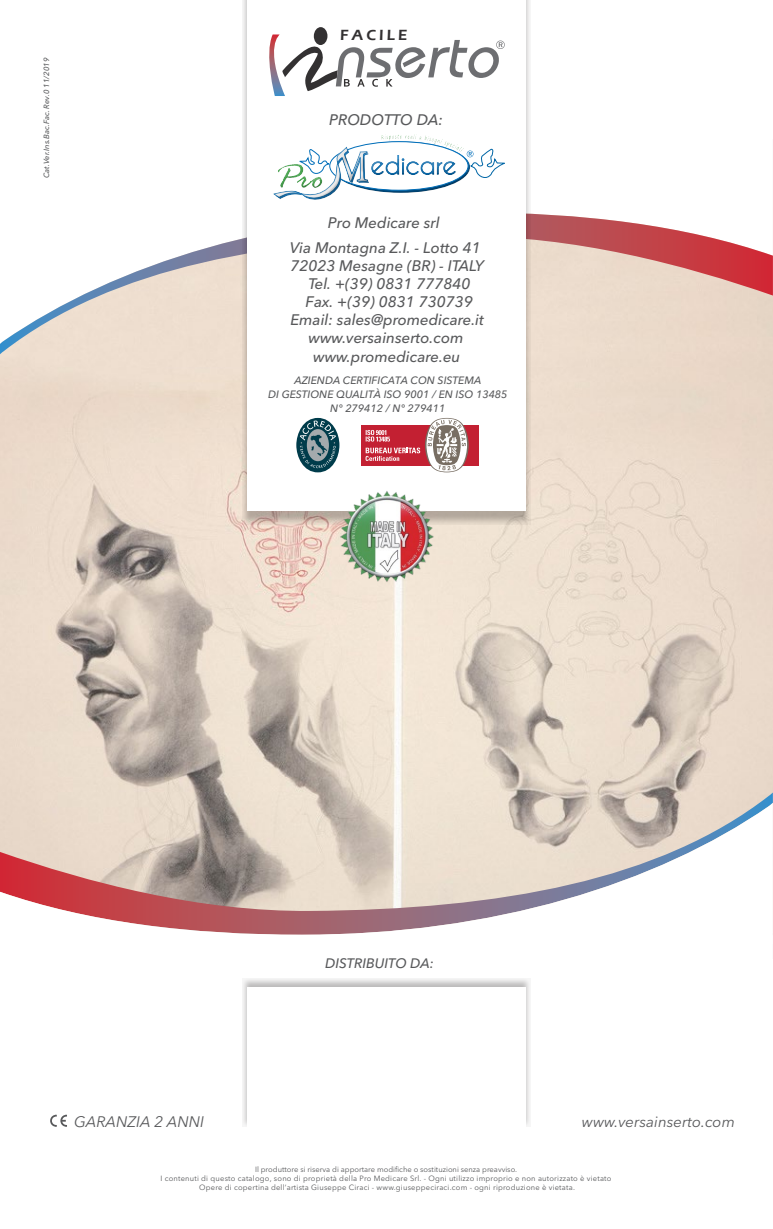
<style>
.page{position:relative;width:773px;height:1229px;background:#fff}
.page>*{position:absolute;margin:0;border:0;box-sizing:border-box;transform-origin:0 0}
.t1{font:italic 500 15.15px/18.1px "Avenir Next LT Pro";color:#58595b;text-align:center}
.t2{font:italic 15.15px "Avenir Next LT Pro";color:#58595b}
.t3{font:600 15.15px "Eras ITC";letter-spacing:.2em;color:#333132}
.t4{font:italic 500 13.65px "Avenir Next LT Pro";color:#58595b}
.t5{font:italic 500 10.65px/13.6px "Avenir Next LT Pro";color:#58595b;text-align:center}
.t6{font:7.65px/9.1px "Avenir Next LT Pro";letter-spacing:.025em;color:#58595b;text-align:center}
.t7{font:italic 500 7.65px "Avenir Next LT Pro";color:#58595b}
</style>
<div class="page">
<img style="left:0;top:354px;width:773px;height:438px">
<svg style="left:0;top:792px;width:773px;height:11px;background:#d8ccc0"></svg>
<svg style="left:0;top:803px;width:773px;height:132px"></svg>
<svg style="left:0;top:213px;width:773px;height:141px"></svg>
<svg style="left:50px;top:1114px;width:17px;height:13px"></svg>
<svg style="left:242px;top:978px;width:288px;height:148px"></svg>
<div style="left:247px;top:987px;width:278px;height:139px;background:#fff"></div>
<svg style="left:242px;top:0;width:288px;height:525px;background:#d3c8bf"></svg>
<div style="left:247px;top:0;width:279px;height:511px;background:#fff"></div>
<svg style="left:273px;top:142px;width:232px;height:58px"></svg>
<svg style="left:379px;top:136px;width:85px;height:18px"></svg>
<div style="left:296px;top:418px;width:43px;height:54px;background:#003c4b;border-radius:50%"></div>
<svg style="left:300px;top:421px;width:36px;height:47px"></svg>
<div style="left:361px;top:425px;width:117px;height:40px;background:#c32032"></div>
<svg style="left:365px;top:418px;width:104px;height:54px"></svg>
<div style="left:314px;top:27px;width:13px;height:18px;background:#333132;border-radius:50%"></div>
<svg style="left:269px;top:34px;width:236px;height:62px"></svg>
<img style="left:336px;top:491px;width:101px;height:94px">
<p class="t7" style="left:42px;top:178px;width:122px;rotate:-90deg">Cat.Ver.Ins.Bac.Fac. Rev.0 11/2019</p>
<h1 class="t3" style="left:340px;top:27px;width:69px">FACILE</h1>
<h1 class="t1" style="left:329px;top:110px;width:115px">PRODOTTO DA:</h1>
<h1 class="t1" style="left:328px;top:214px;width:113px">Pro Medicare srl</h1>
<h1 class="t1" style="left:290px;top:238px;width:196px">Via Montagna Z.I. - Lotto 41<br>72023 Mesagne (BR) - ITALY<br>Tel. +(39) 0831 777840<br>Fax. +(39) 0831 730739<br>Email: sales@promedicare.it www.versainserto.com www.promedicare.eu</h1>
<h3 class="t5" style="left:268px;top:374px;width:241px">AZIENDA CERTIFICATA CON SISTEMA<br>DI GESTIONE QUALITÀ ISO 9001 / EN ISO 13485<br>N° 279412 / N° 279411</h3>
<h2 class="t4" style="left:325px;top:954px;width:110px">DISTRIBUITO DA:</h2>
<h1 class="t2" style="left:74px;top:1113px;width:131px">GARANZIA 2 ANNI</h1>
<h1 class="t2" style="left:582px;top:1112px;width:154px">www.versainserto.com</h1>
<p class="t6" style="left:160px;top:1165px;width:452px">Il produttore si riserva di apportare modifiche o sostituzioni senza preavviso.<br>I contenuti di questo catalogo, sono di proprietà della Pro Medicare Srl. - Ogni utilizzo improprio e non autorizzato è vietato<br>Opere di copertina dell’artista Giuseppe Ciraci - www.giuseppeciraci.com - ogni riproduzione è vietata.</p>
</div>
